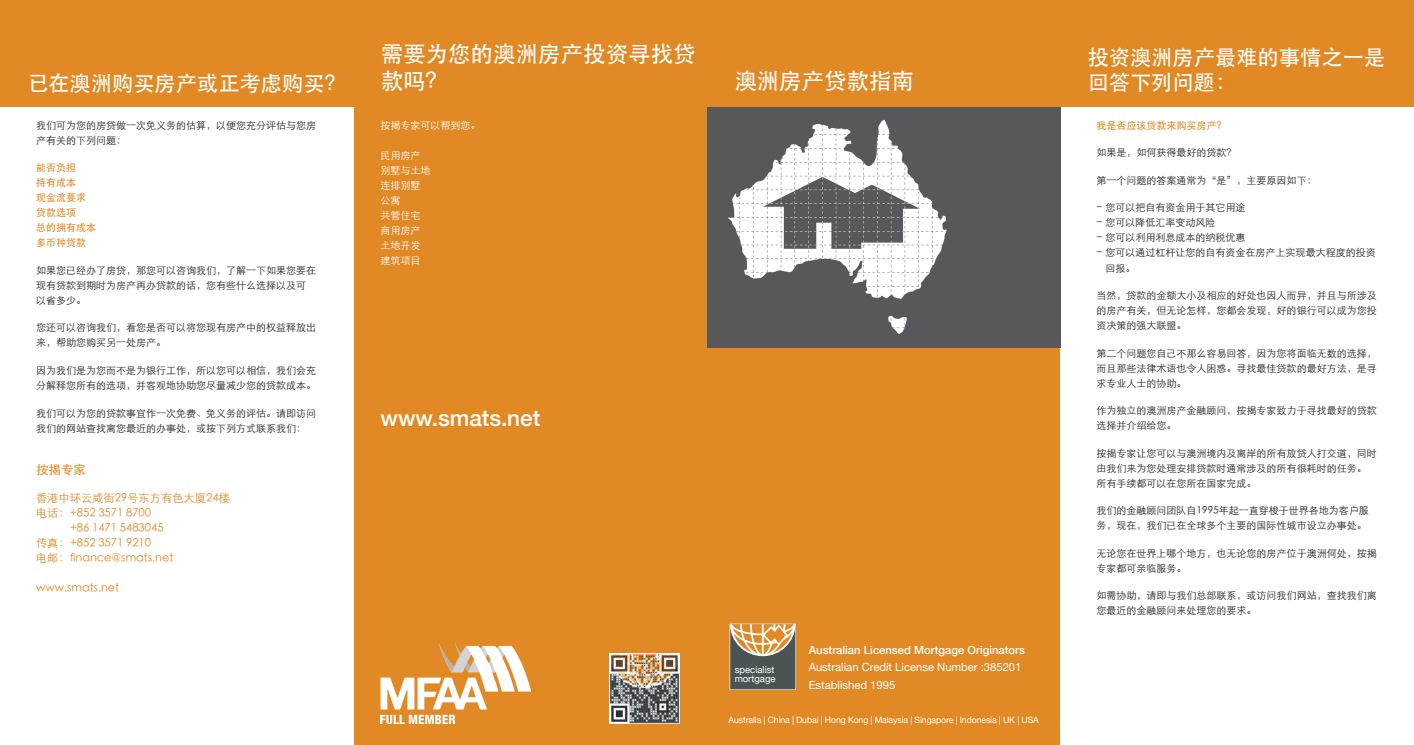
<style>
.page{position:relative;width:1414px;height:745px;background:#fff}
.page>*{position:absolute;margin:0;border:0;box-sizing:border-box;transform-origin:0 0}
.t1{font:22.5px "ST Heiti";color:#fff}
.t2{font:500 22.5px "Helvetica Neue";color:#fff}
.t3{font:21.25px/25.5px "ST Heiti";color:#fff}
.t4{font:500 12.5px "ST Heiti SC";color:#e18925}
.t5{font:300 11.25px "ST Heiti SC";color:#e18925}
.t6{font:11.25px/17.5px "Helvetica Neue";color:#fff}
.t7{font:500 11.25px "Helvetica Neue";color:#fff}
.t8{font:300 10px/15px "ST Heiti SC";color:#231f20}
.t9{font:300 10px/15px "ST Heiti SC";color:#fff}
.t10{font:500 10px/15px "ST Heiti SC";color:#e18925}
.t11{font:9.5px/9.1px "Helvetica Neue";color:#fff}
.t12{font:8.75px "Helvetica Neue";letter-spacing:-.015em;color:#fff}
</style>
<div class="page">
<div style="left:0;top:0;width:1413px;height:744px;background:#e18925"></div>
<div style="left:0;top:107px;width:353px;height:637px;background:#fff"></div>
<div style="left:1060px;top:107px;width:353px;height:637px;background:#fff"></div>
<img style="left:707px;top:107px;width:353px;height:240px">
<img style="left:380px;top:643px;width:150px;height:80px">
<img style="left:609px;top:653px;width:70px;height:70px">
<svg style="left:729px;top:623px;width:66px;height:66px"></svg>
<h1 class="t1" style="left:380px;top:43px;width:316px">需要为您的澳洲房产投资寻找贷</h1>
<h2 class="t3" style="left:27px;top:70px;width:320px">已在澳洲购买房产或正考虑购买？</h2>
<h1 class="t1" style="left:380px;top:70px;width:69px">款吗？</h1>
<h1 class="t1" style="left:733px;top:69px;width:181px">澳洲房产贷款指南</h1>
<p class="t8" style="left:36px;top:116px;width:282px">我们可为您的房贷做一次免义务的估算，以便您充分评估与您房产有关的下列问题：</p>
<p class="t10" style="left:36px;top:160px;width:62px">能否负担<br>持有成本<br>现金流要求贷款选项<br>总的拥有成本多币种贷款</p>
<p class="t8" style="left:36px;top:261px;width:282px">如果您已经办了房贷，那您可以咨询我们，了解一下如果您要在现有贷款到期时为房产再办贷款的话，您有些什么选择以及可以省多少。</p>
<p class="t8" style="left:36px;top:319px;width:282px">您还可以咨询我们，看您是否可以将您现有房产中的权益释放出来，帮助您购买另一处房产。</p>
<p class="t8" style="left:36px;top:361px;width:282px">因为我们是为您而不是为银行工作，所以您可以相信，我们会充分解释您所有的选项，并客观地协助您尽量减少您的贷款成本。</p>
<p class="t8" style="left:36px;top:404px;width:282px">我们可以为您的贷款事宜作一次免费、免义务的评估。请即访问我们的网站查找离您最近的办事处，或按下列方式联系我们：</p>
<p class="t4" style="left:36px;top:462px;width:52px">按揭专家</p>
<p class="t5" style="left:36px;top:487px;width:195px">香港中环云咸街29号东方有色大厦24楼</p>
<p class="t5" style="left:36px;top:502px;width:116px">电话： +852 3571 8700</p>
<p class="t5" style="left:70px;top:517px;width:95px">+86 1471 5483045</p>
<p class="t5" style="left:36px;top:532px;width:116px">传真： +852 3571 9210</p>
<p class="t5" style="left:36px;top:547px;width:139px">电邮： finance@smats.net</p>
<p class="t5" style="left:36px;top:577px;width:85px">www.smats.net</p>
<p class="t9" style="left:380px;top:116px;width:101px">按揭专家可以帮到您。</p>
<p class="t9" style="left:380px;top:146px;width:51px">民用房产别墅与土地连排别墅公寓<br>共管住宅商用房产土地开发建筑项目</p>
<h1 class="t2" style="left:380px;top:399px;width:161px">www.smats.net</h1>
<p class="t11" style="left:734px;top:664px;width:42px">specialist mortgage</p>
<p class="t7" style="left:808px;top:640px;width:218px">Australian Licensed Mortgage Originators</p>
<p class="t6" style="left:808px;top:657px;width:214px">Australian Credit License Number :385201<br>Established 1995</p>
<p class="t12" style="left:728px;top:711px;width:312px">Australia | China | Dubai | Hong Kong | Malaysia | Singapore | Indonesia | UK | USA</p>
<h2 class="t3" style="left:1087px;top:44px;width:299px">投资澳洲房产最难的事情之一是回答下列问题：</h2>
<p class="t10" style="left:1096px;top:117px;width:131px">我是否应该贷款来购买房产？</p>
<p class="t8" style="left:1096px;top:144px;width:141px">如果是，如何获得最好的贷款？</p>
<p class="t8" style="left:1096px;top:171px;width:221px">第一个问题的答案通常为“是”，主要原因如下：</p>
<p class="t8" style="left:1096px;top:199px;width:151px">− 您可以把自有资金用于其它用途</p>
<p class="t8" style="left:1096px;top:214px;width:121px">− 您可以降低汇率变动风险</p>
<p class="t8" style="left:1096px;top:229px;width:151px">− 您可以利用利息成本的纳税优惠</p>
<p class="t8" style="left:1096px;top:244px;width:280px">− 您可以通过杠杆让您的自有资金在房产上实现最大程度的投资</p>
<p class="t8" style="left:1105px;top:259px;width:31px">回报。</p>
<p class="t8" style="left:1096px;top:286px;width:281px;text-align:justify">当然，贷款的金额大小及相应的好处也因人而异，并且与所涉及的房产有关，但无论怎样，您都会发现，好的银行可以成为您投资决策的强大联盟。</p>
<p class="t8" style="left:1096px;top:344px;width:281px;text-align:justify">第二个问题您自己不那么容易回答，因为您将面临无数的选择，而且那些法律术语也令人困惑。寻找最佳贷款的最好方法，是寻求专业人士的协助。</p>
<p class="t8" style="left:1096px;top:401px;width:281px">作为独立的澳洲房产金融顾问，按揭专家致力于寻找最好的贷款选择并介绍给您。</p>
<p class="t8" style="left:1096px;top:444px;width:281px">按揭专家让您可以与澳洲境内及离岸的所有放贷人打交道，同时由我们来为您处理安排贷款时通常涉及的所有很耗时的任务。所有手续都可以在您所在国家完成。</p>
<p class="t8" style="left:1096px;top:501px;width:274px">我们的金融顾问团队自1995年起一直穿梭于世界各地为客户服务，现在，我们已在全球多个主要的国际性城市设立办事处。</p>
<p class="t8" style="left:1096px;top:544px;width:281px">无论您在世界上哪个地方，也无论您的房产位于澳洲何处，按揭专家都可亲临服务。</p>
<p class="t8" style="left:1096px;top:586px;width:281px">如需协助，请即与我们总部联系，或访问我们网站，查找我们离您最近的金融顾问来处理您的要求。</p>
</div>
